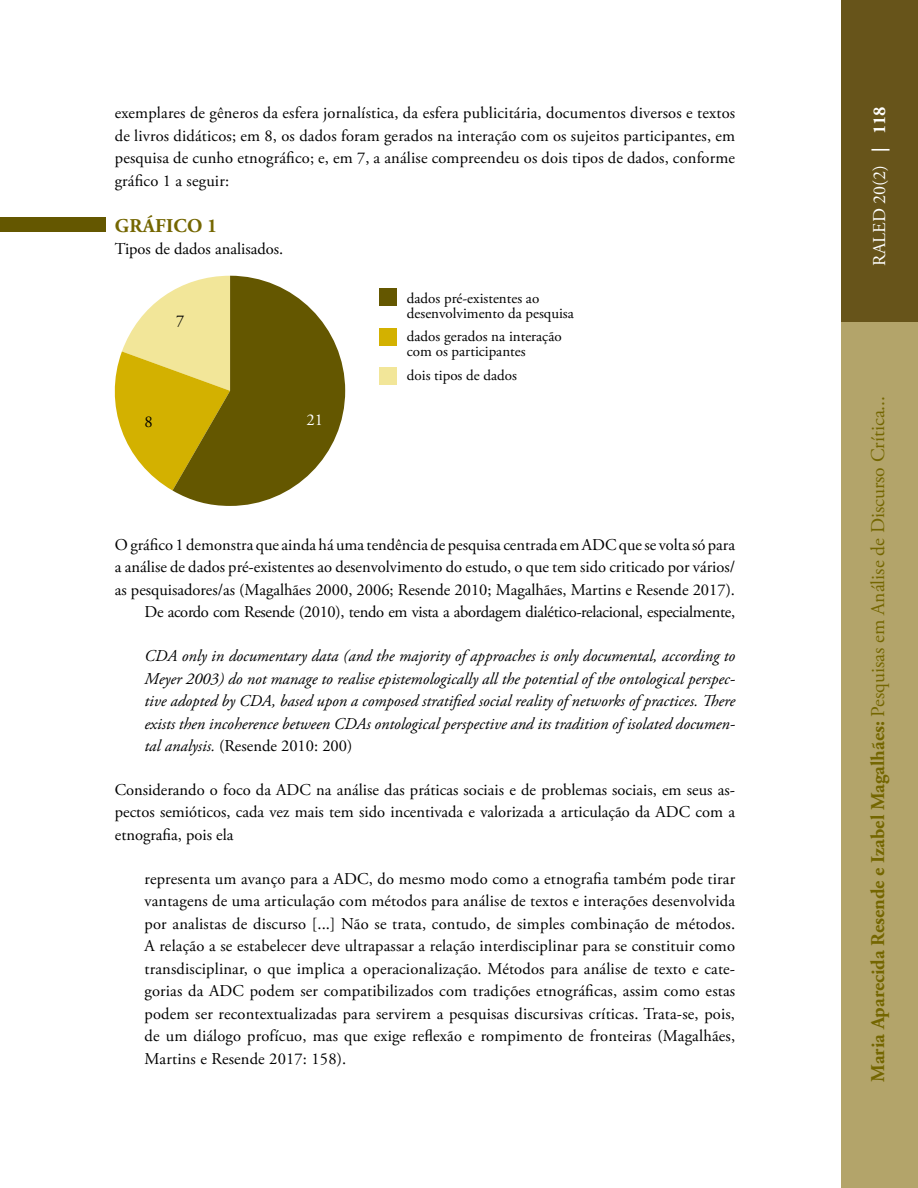
<style>
.page{position:relative;width:918px;height:1188px;background:#fff}
.page>*{position:absolute;margin:0;border:0;box-sizing:border-box;transform-origin:0 0}
.t1{font:700 19.5px "Adobe Garamond Pro";color:#746600}
.t2{font:18px "Adobe Garamond Pro";color:#fff}
.t3{font:16.5px/22.5px "Adobe Garamond Pro";color:#000;text-align:justify}
.t4{font:italic 16.5px/22.5px "Adobe Garamond Pro";color:#000;text-align:justify}
.t5{font:16.5px "Adobe Garamond Pro";color:#fff}
.t6{font:15px/15px "Adobe Garamond Pro";color:#000}
.s1{font-style:normal}
.s2{font-weight:700}
.s3{font-weight:400}
</style>
<div class="page">
<div style="left:841px;top:0;width:77px;height:1188px;background:#b3a46a"></div>
<div style="left:841px;top:0;width:77px;height:322px;background:#67541a"></div>
<svg style="left:114px;top:276px;width:231px;height:230px"></svg>
<div style="left:0;top:218px;width:106px;height:14px;background:#645700"></div>
<div style="left:379px;top:289px;width:17px;height:17px;background:#645700"></div>
<div style="left:379px;top:328px;width:17px;height:17px;background:#d3b100"></div>
<div style="left:379px;top:368px;width:17px;height:17px;background:#f2e699"></div>
<p class="t3" style="left:115px;top:102px;width:622px">exemplares de gêneros da esfera jornalística, da esfera publicitária, documentos diversos e textos de livros didáticos; em 8, os dados foram gerados na interação com os sujeitos participantes, em pesquisa de cunho etnográfico; e, em 7, a análise compreendeu os dois tipos de dados, conforme gráfico 1 a seguir:</p>
<p class="t1" style="left:115px;top:214px;width:104px">GRÁFICO 1</p>
<p class="t3" style="left:115px;top:239px;width:170px">Tipos de dados analisados.</p>
<p class="t3" style="left:176px;top:310px;width:10px">7</p>
<p class="t3" style="left:145px;top:411px;width:10px">8</p>
<p class="t5" style="left:307px;top:410px;width:18px">21</p>
<p class="t6" style="left:407px;top:291px;width:169px">dados pré-existentes ao desenvolvimento da pesquisa</p>
<p class="t6" style="left:407px;top:330px;width:156px">dados gerados na interação com os participantes</p>
<p class="t6" style="left:407px;top:368px;width:112px">dois tipos de dados</p>
<p class="t3" style="left:115px;top:534px;width:622px;text-align:right">O gráfico 1 demonstra que ainda há uma tendência de pesquisa centrada em ADC que se volta só para a análise de dados pré-existentes ao desenvolvimento do estudo, o que tem sido criticado por vários/ as pesquisadores/as (Magalhães 2000, 2006; Resende 2010; Magalhães, Martins e Resende 2017).<br>De acordo com Resende (2010), tendo em vista a abordagem dialético-relacional, especialmente,</p>
<p class="t4" style="left:145px;top:645px;width:592px">CDA only in documentary data (and the majority of approaches is only documental, according to Meyer 2003) do not manage to realise epistemologically all the potential of the ontological perspec&shy;tive adopted by CDA, based upon a composed stratified social reality of networks of practices. There exists then incoherence between CDAs ontological perspective and its tradition of isolated documen&shy;tal analysis. <span class="s1">(Resende 2010: 200)</span></p>
<p class="t3" style="left:115px;top:779px;width:622px">Considerando o foco da ADC na análise das práticas sociais e de problemas sociais, em seus as&shy;pectos semióticos, cada vez mais tem sido incentivada e valorizada a articulação da ADC com a etnografia, pois ela</p>
<p class="t3" style="left:145px;top:868px;width:592px">representa um avanço para a ADC, do mesmo modo como a etnografia também pode tirar vantagens de uma articulação com métodos para análise de textos e interações desenvolvida por analistas de discurso [...] Não se trata, contudo, de simples combinação de métodos.<br>A relação a se estabelecer deve ultrapassar a relação interdisciplinar para se constituir como transdisciplinar, o que implica a operacionalização. Métodos para análise de texto e cate&shy;gorias da ADC podem ser compatibilizados com tradições etnográficas, assim como estas podem ser recontextualizadas para servirem a pesquisas discursivas críticas. Trata-se, pois, de um diálogo profícuo, mas que exige reflexão e rompimento de fronteiras (Magalhães, Martins e Resende 2017: 158).</p>
<p class="t2" style="left:869px;top:266px;width:161px;rotate:-90deg">RALED 20(2) <span class="s2">| 118</span></p>
<p class="t1" style="left:867px;top:1082px;width:687px;rotate:-90deg">Maria Aparecida Resende e Izabel Magalhães: <span class="s3">Pesquisas em Análise de Discurso Crítica...</span></p>
</div>
